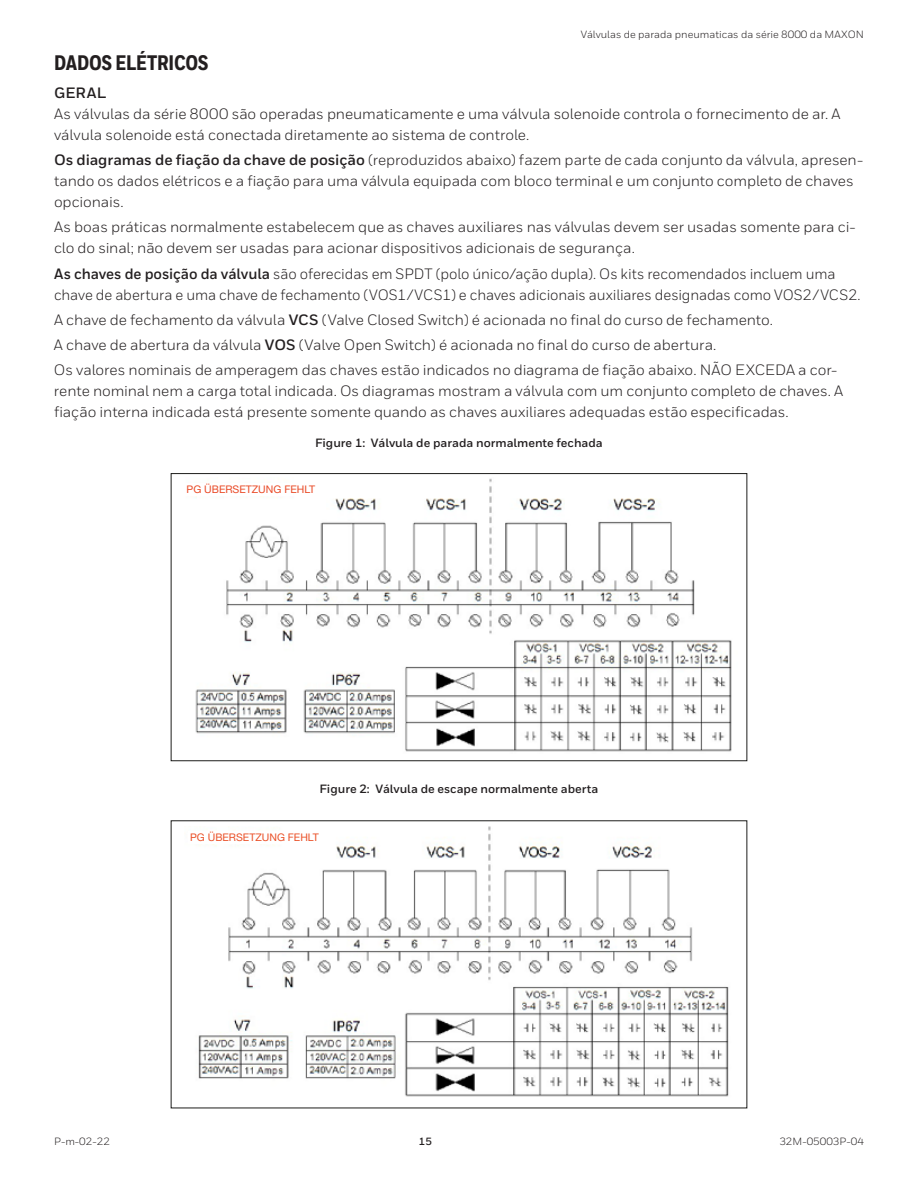
<style>
.page{position:relative;width:918px;height:1188px;background:#fff}
.page>*{position:absolute;margin:0;border:0;box-sizing:border-box;transform-origin:0 0}
.t1{font:800 21px "Honeywell Cond";letter-spacing:-.01em;color:#231f20}
.t2{font:15px/21px "Honeywell Sans";letter-spacing:-.005em;color:#231f20}
.t3{font:15px/21px "Honeywell Sans";letter-spacing:-.005em;color:#231f20;scale:.96 1}
.t4{font:700 15px "Honeywell Sans";letter-spacing:.015em;color:#231f20}
.t5{font:700 12px "Honeywell Sans";color:#231f20}
.t6{font:10.5px "Honeywell Sans";color:#231f20}
.t7{font:10.5px "Helvetica Neue LT Pro";color:#e94a26}
.t8{font:10.5px "Helvetica Neue LT Pro";color:#ea5027}
.t9{font:700 10.5px "Honeywell Sans";color:#231f20}
.s1{font-weight:700}
</style>
<div class="page">
<div style="left:171px;top:473px;width:576px;height:288px;border:1px solid #1d1d1b"></div>
<img style="left:195px;top:478px;width:537px;height:274px">
<div style="left:185px;top:483px;width:108px;height:13px;background:#fff"></div>
<img style="left:198px;top:826px;width:531px;height:271px">
<div style="left:189px;top:832px;width:107px;height:12px;background:#fff"></div>
<p class="t6" style="left:581px;top:28px;width:285px">Válvulas de parada pneumaticas da série 8000 da MAXON</p>
<h1 class="t1" style="left:54px;top:50px;width:156px">DADOS ELÉTRICOS</h1>
<p class="t4" style="left:54px;top:83px;width:54px">GERAL</p>
<p class="t2" style="left:54px;top:103px;width:788px">As válvulas da série 8000 são operadas pneumaticamente e uma válvula solenoide controla o fornecimento de ar. A válvula solenoide está conectada diretamente ao sistema de controle.</p>
<p class="t2" style="left:54px;top:149px;width:811px"><span class="s1">Os diagramas de fiação da chave de posição</span> (reproduzidos abaixo) fazem parte de cada conjunto da válvula, apresen&shy;tando os dados elétricos e a fiação para uma válvula equipada com bloco terminal e um conjunto completo de chaves opcionais.</p>
<p class="t2" style="left:54px;top:217px;width:803px">As boas práticas normalmente estabelecem que as chaves auxiliares nas válvulas devem ser usadas somente para ci&shy;clo do sinal; não devem ser usadas para acionar dispositivos adicionais de segurança.</p>
<p class="t3" style="left:54px;top:263px;width:840px"><span class="s1">As chaves de posição da válvula</span> são oferecidas em SPDT (polo único/ação dupla). Os kits recomendados incluem uma chave de abertura e uma chave de fechamento (VOS1/VCS1) e chaves adicionais auxiliares designadas como VOS2/VCS2.</p>
<p class="t2" style="left:54px;top:307px;width:785px;line-height:25.2px">A chave de fechamento da válvula <span class="s1">VCS</span> (Valve Closed Switch) é acionada no final do curso de fechamento.<br>A chave de abertura da válvula <span class="s1">VOS</span> (Valve Open Switch) é acionada no final do curso de abertura.<br>Os valores nominais de amperagem das chaves estão indicados no diagrama de fiação abaixo. NÃO EXCEDA a cor-</p>
<p class="t2" style="left:54px;top:381px;width:791px">rente nominal nem a carga total indicada. Os diagramas mostram a válvula com um conjunto completo de chaves. A fiação interna indicada está presente somente quando as chaves auxiliares adequadas estão especificadas.</p>
<p class="t5" style="left:315px;top:436px;width:289px">Figure 1: Válvula de parada normalmente fechada</p>
<p class="t7" style="left:187px;top:483px;width:130px">PG ÜBERSETZUNG FEHLT</p>
<p class="t5" style="left:320px;top:782px;width:280px">Figure 2: Válvula de escape normalmente aberta</p>
<p class="t8" style="left:190px;top:831px;width:130px">PG ÜBERSETZUNG FEHLT</p>
<p class="t6" style="left:54px;top:1135px;width:57px">P-m-02-22</p>
<p class="t9" style="left:419px;top:1135px;width:15px">15</p>
<p class="t6" style="left:779px;top:1135px;width:86px">32M-05003P-04</p>
</div>
